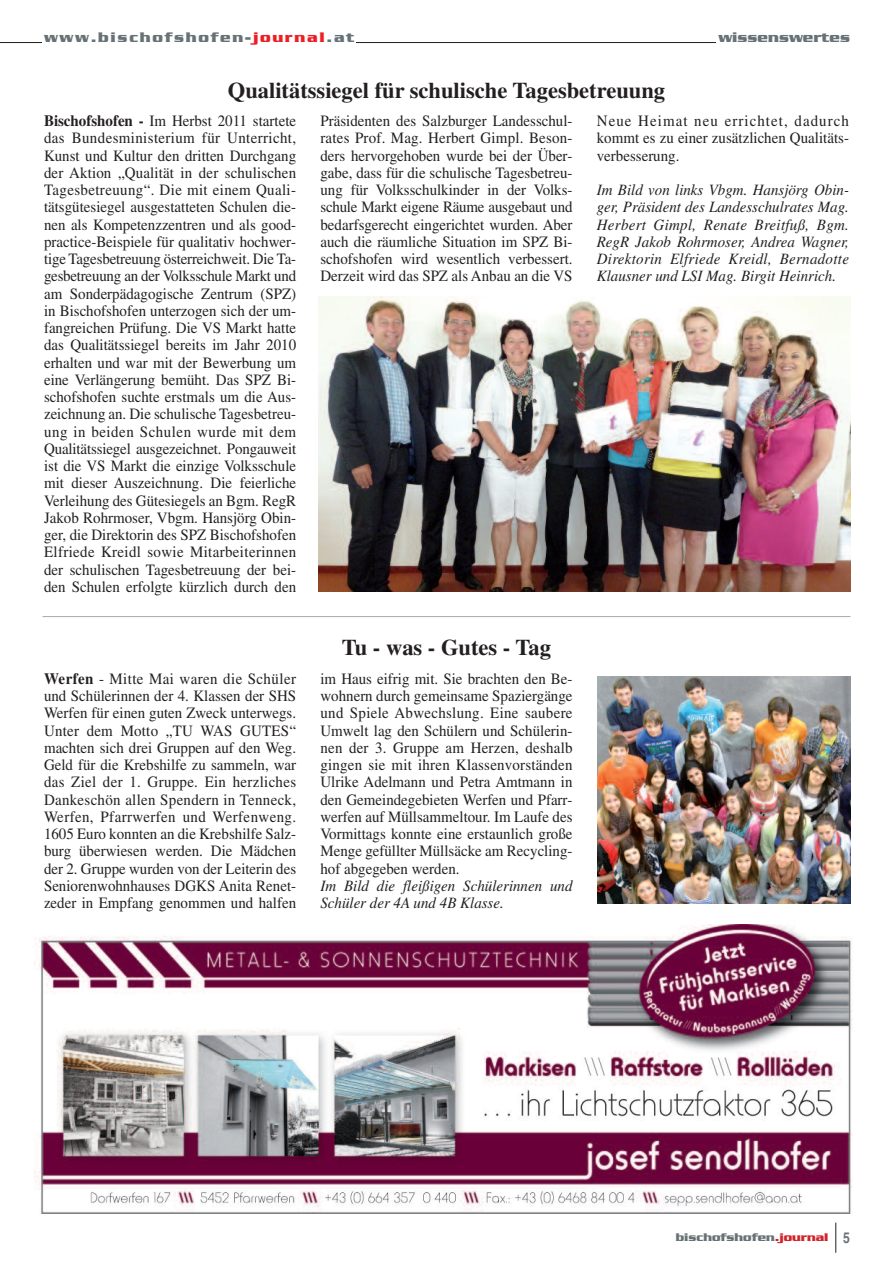
<style>
.page{position:relative;width:893px;height:1263px;background:#fff}
.page>*{position:absolute;margin:0;border:0;box-sizing:border-box;transform-origin:0 0}
.t1{font:700 22.5px "Times";color:#231f20}
.t2{font:15.75px/17.2px "Times";color:#231f20;text-align:justify;scale:.95 1}
.t3{font:italic 15.75px/17.2px "Times";color:#231f20;text-align:justify;scale:.95 1}
.t4{font:700 15px "Serpentine";letter-spacing:.115em;color:#667275}
.t5{font:700 15px "Serpentine";color:#667275}
.t6{font:700 12px "Serpentine";color:#667275}
.s1{color:#ee1d23}
.s2{font-weight:700}
.s3{color:#d1232a}
.s4{font-family:"Helvetica";font-stretch:condensed;font-size:15px}
</style>
<div class="page">
<hr style="left:0;top:42px;width:850px;height:1px;background:#231f20">
<hr style="left:835px;top:1222px;width:1px;height:31px;background:#231f20">
<div style="left:716px;top:30px;width:136px;height:29px;background:#fff"></div>
<div style="left:43px;top:30px;width:313px;height:29px;background:#fff"></div>
<img style="left:319px;top:296px;width:531px;height:295px">
<img style="left:34px;top:924px;width:819px;height:289px">
<hr style="left:43px;top:616px;width:807px;height:1px;background:#a8a9ad">
<img style="left:597px;top:677px;width:253px;height:227px">
<p class="t4" style="left:44px;top:28px;width:312px">www.bischofshofen-<span class="s1">journal</span>.at</p>
<h1 class="t1" style="left:228px;top:82px;width:439px">Qualitätssiegel für schulische Tagesbetreuung</h1>
<p class="t5" style="left:718px;top:28px;width:133px">wissenswertes</p>
<p class="t2" style="left:44px;top:114px;width:267px"><span class="s2">Bischofshofen -</span> Im Herbst 2011 startete das Bundesministerium für Unterricht, Kunst und Kultur den dritten Durchgang der Aktion „Qualität in der schulischen Tagesbetreuung“. Die mit einem Quali&shy;tätsgütesiegel ausgestatteten Schulen die&shy;nen als Kompetenzzentren und als good&shy;practice-Beispiele für qualitativ hochwer&shy;tige Tagesbetreuung österreichweit. Die Ta&shy;gesbetreuung an der Volksschule Markt und am Sonderpädagogische Zentrum (SPZ) in Bischofshofen unterzogen sich der um&shy;fangreichen Prüfung. Die VS Markt hatte das Qualitätssiegel bereits im Jahr 2010 erhalten und war mit der Bewerbung um eine Verlängerung bemüht. Das SPZ Bi&shy;schofshofen suchte erstmals um die Aus&shy;zeichnung an. Die schulische Tagesbetreu&shy;ung in beiden Schulen wurde mit dem Qualitätssiegel ausgezeichnet. Pongauweit ist die VS Markt die einzige Volksschule mit dieser Auszeichnung. Die feierliche Verleihung des Gütesiegels an Bgm. RegR Jakob Rohrmoser, Vbgm. Hansjörg Obin&shy;ger, die Direktorin des SPZ Bischofshofen Elfriede Kreidl sowie Mitarbeiterinnen der schulischen Tagesbetreuung der bei&shy;den Schulen erfolgte kürzlich durch den</p>
<p class="t2" style="left:320px;top:114px;width:267px">Präsidenten des Salzburger Landesschul&shy;rates Prof. Mag. Herbert Gimpl. Beson&shy;ders hervorgehoben wurde bei der Über&shy;gabe, dass für die schulische Tagesbetreu&shy;ung für Volksschulkinder in der Volks&shy;schule Markt eigene Räume ausgebaut und bedarfsgerecht eingerichtet wurden. Aber auch die räumliche Situation im SPZ Bi&shy;schofshofen wird wesentlich verbessert.<br>Derzeit wird das SPZ als Anbau an die VS</p>
<p class="t2" style="left:597px;top:114px;width:267px">Neue Heimat neu errichtet, dadurch kommt es zu einer zusätzlichen Qualitäts&shy;verbesserung.</p>
<p class="t3" style="left:597px;top:183px;width:267px">Im Bild von links Vbgm. Hansjörg Obin&shy;ger, Präsident des Landesschulrates Mag.<br>Herbert Gimpl, Renate Breitfuß, Bgm.<br>RegR Jakob Rohrmoser, Andrea Wagner, Direktorin Elfriede Kreidl, Bernadotte Klausner und LSI Mag. Birgit Heinrich.</p>
<h1 class="t1" style="left:342px;top:640px;width:211px">Tu - was - Gutes - Tag</h1>
<p class="t2" style="left:44px;top:671px;width:267px"><span class="s2">Werfen</span> - Mitte Mai waren die Schüler und Schülerinnen der 4. Klassen der SHS Werfen für einen guten Zweck unterwegs.<br>Unter dem Motto „TU WAS GUTES“ machten sich drei Gruppen auf den Weg.<br>Geld für die Krebshilfe zu sammeln, war das Ziel der 1. Gruppe. Ein herzliches Dankeschön allen Spendern in Tenneck, Werfen, Pfarrwerfen und Werfenweng.<br>1605 Euro konnten an die Krebshilfe Salz&shy;burg überwiesen werden. Die Mädchen der 2. Gruppe wurden von der Leiterin des Seniorenwohnhauses DGKS Anita Renet&shy;zeder in Empfang genommen und halfen</p>
<p class="t2" style="left:320px;top:671px;width:267px">im Haus eifrig mit. Sie brachten den Be&shy;wohnern durch gemeinsame Spaziergänge und Spiele Abwechslung. Eine saubere Umwelt lag den Schülern und Schülerin&shy;nen der 3. Gruppe am Herzen, deshalb gingen sie mit ihren Klassenvorständen Ulrike Adelmann und Petra Amtmann in den Gemeindegebieten Werfen und Pfarr&shy;werfen auf Müllsammeltour. Im Laufe des Vormittags konnte eine erstaunlich große Menge gefüllter Müllsäcke am Recycling&shy;hof abgegeben werden.</p>
<p class="t3" style="left:320px;top:878px;width:267px">Im Bild die fleißigen Schülerinnen und<br>Schüler der 4A und 4B Klasse.</p>
<p class="t6" style="left:676px;top:1230px;width:176px">bischofshofen<span class="s3">.journal</span> <span class="s4">5</span></p>
</div>
